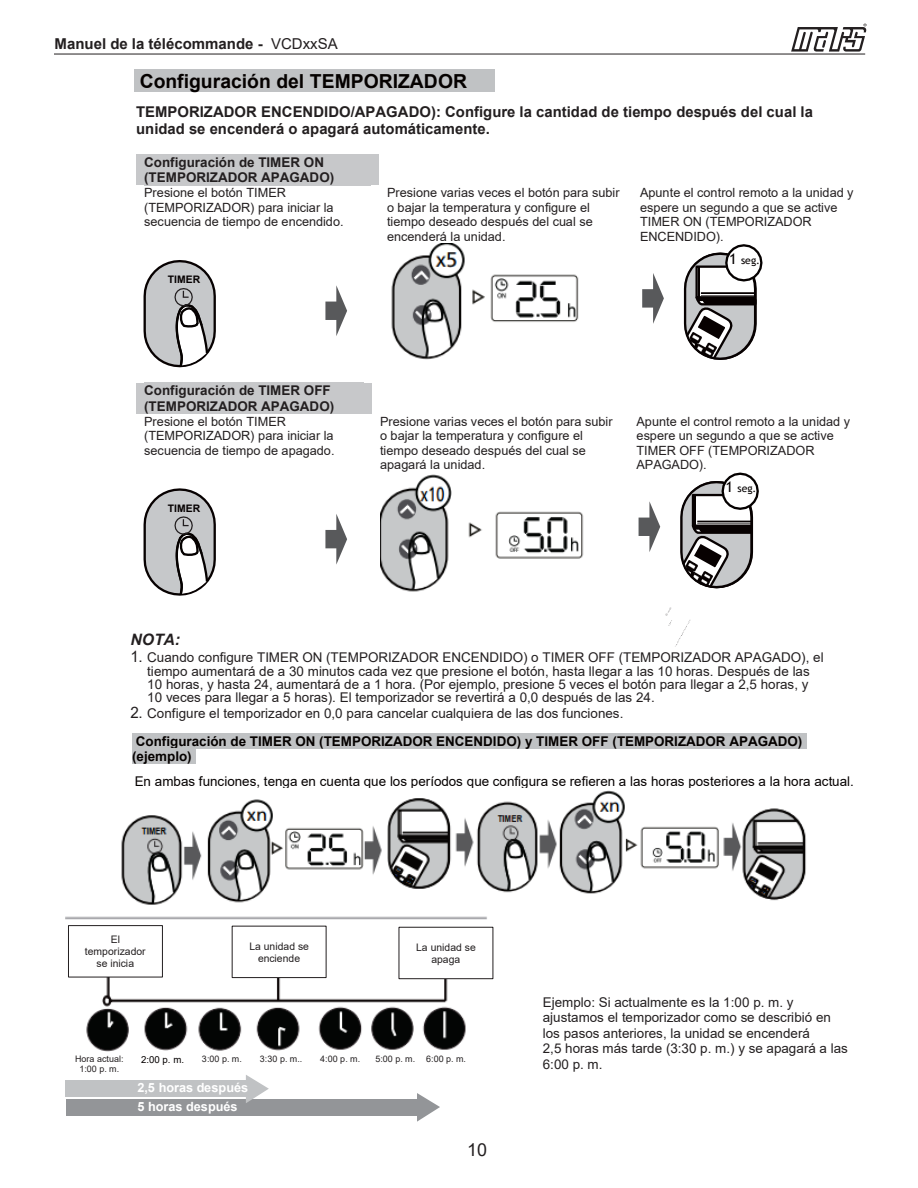
<style>
.page{position:relative;width:918px;height:1188px;background:#fff}
.page>*{position:absolute;margin:0;border:0;box-sizing:border-box;transform-origin:0 0}
.t1{font:700 19.35px "Arial";color:#050100}
.t2{font:17.85px "Arial";color:#231f20}
.t3{font:italic 700 15.75px "Arial";color:#231f20}
.t4{font:700 15px "Arial";color:#231f20}
.t5{font:700 14.85px/17.2px "Arial";color:#231f20}
.t6{font:13.35px/15.5px "Arial";letter-spacing:.005em;color:#231f20}
.t7{font:700 13.35px/28px "Arial";color:#050100}
.t8{font:13.35px/24.5px "Arial";letter-spacing:.005em;color:#050100}
.t9{font:700 13.35px/15.5px "Arial";color:#231f20}
.t10{font:12.75px/14.5px "Arial";letter-spacing:-.005em;color:#231f20}
.t11{font:700 12.75px/18.5px "Arial";letter-spacing:-.005em;color:#fff}
.t12{font:10.35px/12px "Arial";color:#231f20;text-align:center}
.t13{font:700 10.35px "Arial";color:#050000}
.t14{font:10.35px "Trebuchet MS";letter-spacing:.01em;color:#050100}
.t15{font:9.6px "Arial";color:#050100}
.t16{font:9px/10.4px "Arial";letter-spacing:.005em;color:#231f20;text-align:center}
.s1{font-weight:400}
.s2{font-size:14.85px}
.s3{font-size:15.75px}
.s4{font-weight:400;font-size:15.75px;color:#231f20}
.s5{font-weight:400;color:#231f20}
.s6{font-weight:700}
</style>
<div class="page">
<hr style="left:54px;top:54px;width:811px;height:1px;background:#231f20">
<svg style="left:791px;top:24px;width:76px;height:28px"></svg>
<div style="left:134px;top:70px;width:361px;height:22px;background:#c0c2c4"></div>
<div style="left:136px;top:154px;width:243px;height:31px;background:#c7c8ca"></div>
<div style="left:136px;top:383px;width:236px;height:31px;background:#c7c8ca"></div>
<div style="left:132px;top:733px;width:674px;height:16px;background:#c0c2c4"></div>
<div style="left:132px;top:749px;width:63px;height:15px;background:#c0c2c4"></div>
<img style="left:391px;top:244px;width:188px;height:116px">
<img style="left:380px;top:474px;width:204px;height:118px">
<img style="left:121px;top:790px;width:685px;height:115px">
<img style="left:66px;top:916px;width:422px;height:136px">
<img style="left:65px;top:1075px;width:375px;height:47px">
<svg style="left:665px;top:607px;width:26px;height:40px"></svg>
<svg style="left:325px;top:285px;width:22px;height:51px"></svg>
<img style="left:143px;top:260px;width:73px;height:107px">
<img style="left:684px;top:244px;width:79px;height:116px">
<svg style="left:642px;top:273px;width:22px;height:51px"></svg>
<svg style="left:325px;top:514px;width:22px;height:51px"></svg>
<img style="left:143px;top:488px;width:73px;height:108px">
<img style="left:680px;top:473px;width:79px;height:115px">
<svg style="left:639px;top:501px;width:21px;height:51px"></svg>
<div style="left:68px;top:926px;width:94px;height:51px;background:#fff"></div>
<div style="left:68px;top:925px;width:95px;height:52px;border:1px solid #231f20"></div>
<div style="left:232px;top:926px;width:94px;height:52px;background:#fff"></div>
<div style="left:232px;top:926px;width:94px;height:52px;border:1px solid #231f20"></div>
<div style="left:399px;top:927px;width:94px;height:52px;background:#fff"></div>
<div style="left:399px;top:927px;width:94px;height:52px;border:1px solid #231f20"></div>
<p class="t4" style="left:55px;top:33px;width:285px">Manuel de la télécommande - <span class="s1">VCDxxSA</span></p>
<p class="t5" style="left:73px;top:40px;width:267px">Manual del control remoto - <span class="s1">VCDxxSA</span></p>
<p class="t1" style="left:140px;top:67px;width:329px">Configuración del TEMPORIZADOR</p>
<p class="t5" style="left:136px;top:103px;width:678px">TEMPORIZADOR ENCENDIDO/APAGADO): Configure la cantidad de tiempo después del cual la unidad se encenderá o apagará automáticamente.</p>
<p class="t9" style="left:144px;top:155px;width:192px">Configuración de TIMER ON (TEMPORIZADOR APAGADO)</p>
<p class="t10" style="left:144px;top:185px;width:201px">Presione el botón TIMER (TEMPORIZADOR) para iniciar la secuencia de tiempo de encendido.</p>
<p class="t10" style="left:387px;top:185px;width:234px">Presione varias veces el botón para subir o bajar la temperatura y configure el tiempo deseado después del cual se encenderá la unidad.</p>
<p class="t10" style="left:640px;top:185px;width:215px">Apunte el control remoto a la unidad y espere un segundo a que se active<br>TIMER ON (TEMPORIZADOR<br>ENCENDIDO).</p>
<p class="t13" style="left:168px;top:272px;width:34px">TIMER</p>
<p class="t14" style="left:729px;top:254px;width:33px"><span class="s2">1</span> seg.</p>
<p class="t9" style="left:144px;top:383px;width:192px">Configuración de TIMER OFF (TEMPORIZADOR APAGADO)</p>
<p class="t10" style="left:144px;top:414px;width:192px">Presione el botón TIMER (TEMPORIZADOR) para iniciar la secuencia de tiempo de apagado.</p>
<p class="t10" style="left:380px;top:414px;width:234px">Presione varias veces el botón para subir o bajar la temperatura y configure el tiempo deseado después del cual se apagará la unidad.</p>
<p class="t10" style="left:637px;top:414px;width:215px">Apunte el control remoto a la unidad y espere un segundo a que se active<br>TIMER OFF (TEMPORIZADOR<br>APAGADO).</p>
<p class="t13" style="left:168px;top:501px;width:34px">TIMER</p>
<p class="t14" style="left:725px;top:482px;width:33px"><span class="s2">1</span> seg.</p>
<p class="t3" style="left:130px;top:629px;width:51px">NOTA:</p>
<p class="t6" style="left:147px;top:651px;width:678px;line-height:13.4px;text-indent:-17px"><span class="s3">1.</span> Cuando configure TIMER ON (TEMPORIZADOR ENCENDIDO) o TIMER OFF (TEMPORIZADOR APAGADO), el tiempo aumentará de a 30 minutos cada vez que presione el botón, hasta llegar a las 10 horas. Después de las 10 horas, y hasta 24, aumentará de a 1 hora. (Por ejemplo, presione 5 veces el botón para llegar a 2,5 horas, y 10 veces para llegar a 5 horas). El temporizador se revertirá a 0,0 después de las 24.</p>
<p class="t7" style="left:136px;top:699px;width:668px;text-indent:-5px"><span class="s4">2.</span> <span class="s5">Configure el temporizador en 0,0 para cancelar cualquiera de las dos funciones.<br></span>Configuración de TIMER ON (TEMPORIZADOR ENCENDIDO) y TIMER OFF (TEMPORIZADOR APAGADO)</p>
<p class="t8" style="left:132px;top:744px;width:723px"><span class="s6">(ejemplo)<br></span>En ambas funciones, tenga en cuenta que los períodos que configura se refieren a las horas posteriores a la hora actual.</p>
<p class="t12" style="left:85px;top:933px;width:62px">El temporizador se inicia</p>
<p class="t12" style="left:249px;top:940px;width:61px">La unidad se enciende</p>
<p class="t12" style="left:416px;top:941px;width:61px">La unidad se apaga</p>
<p class="t16" style="left:75px;top:1053px;width:50px">Hora actual:<br>1:00 p. m.</p>
<p class="t15" style="left:141px;top:1053px;width:44px">2:00 p. m.</p>
<p class="t16" style="left:202px;top:1053px;width:41px">3:00 p. m.</p>
<p class="t16" style="left:260px;top:1053px;width:44px">3:30 p. m..</p>
<p class="t16" style="left:320px;top:1053px;width:41px">4:00 p. m.</p>
<p class="t16" style="left:375px;top:1053px;width:92px">5:00 p. m. 6:00 p. m.</p>
<p class="t11" style="left:137px;top:1079px;width:112px">2,5 horas después<br>5 horas después</p>
<p class="t2" style="left:467px;top:1138px;width:21px">10</p>
<p class="t6" style="left:543px;top:995px;width:307px">Ejemplo: Si actualmente es la 1:00 p. m. y ajustamos el temporizador como se describió en los pasos anteriores, la unidad se encenderá<br>2,5 horas más tarde (3:30 p. m.) y se apagará a las 6:00 p. m.</p>
</div>
